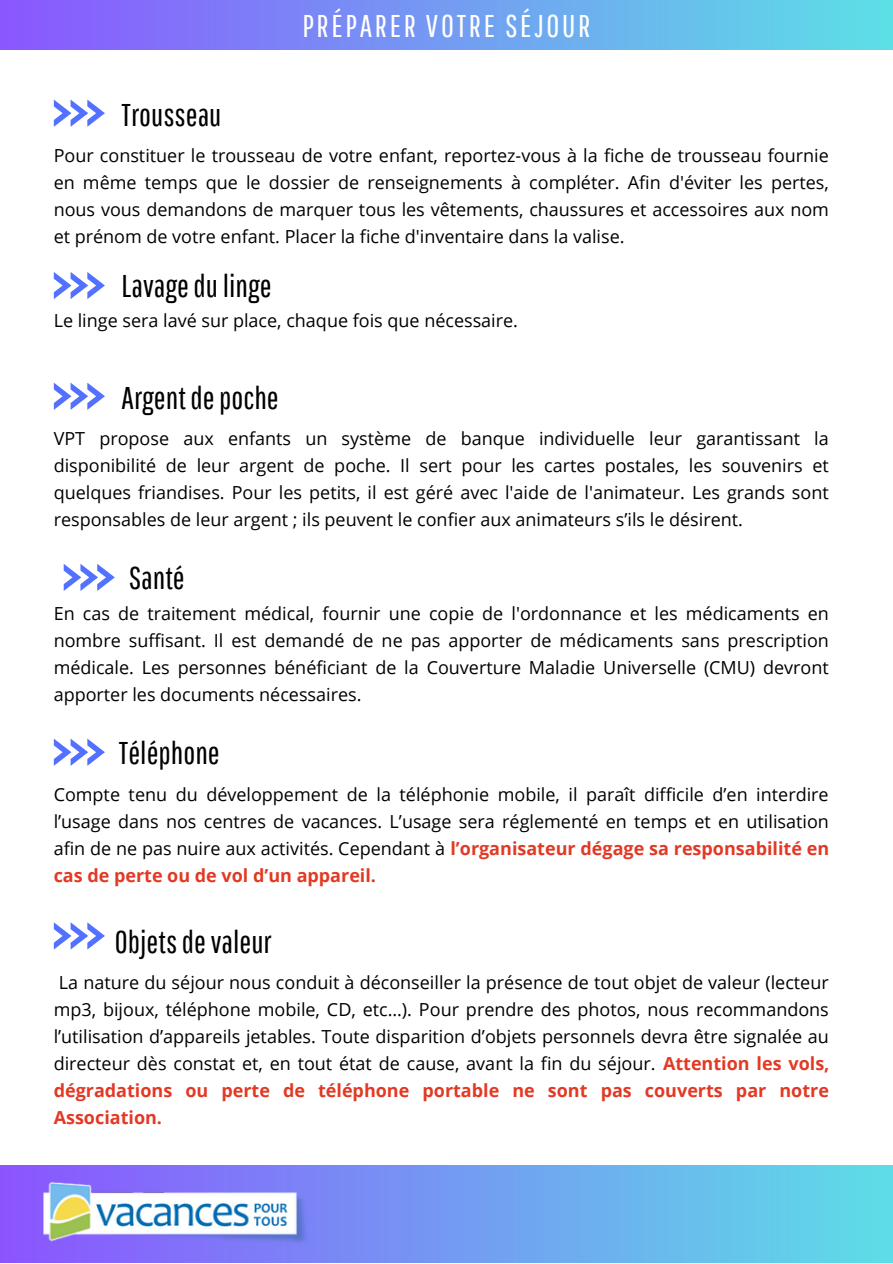
<style>
.page{position:relative;width:893px;height:1264px;background:#fff}
.page>*{position:absolute;margin:0;border:0;box-sizing:border-box;transform-origin:0 0}
.t1{font:31.5px "Pathway Gothic One";color:#000}
.t2{font:31.5px "Pathway Gothic One";letter-spacing:.085em;color:#fff}
.t3{font:18px/27px "Open Sans";color:#000;text-align:justify}
.s1{font-weight:700;color:#e33924}
</style>
<div class="page">
<div style="left:0;top:0;width:892px;height:50px;background:linear-gradient(to right,#8b56fe,#5ce0e6)"></div>
<div style="left:0;top:1165px;width:892px;height:97px;background:linear-gradient(to right,#8b54ff,#5ddde7)"></div>
<img style="left:44px;top:1182px;width:265px;height:64px">
<svg style="left:54px;top:100px;width:51px;height:26px"></svg>
<svg style="left:54px;top:272px;width:51px;height:27px"></svg>
<svg style="left:54px;top:382px;width:51px;height:27px"></svg>
<svg style="left:64px;top:564px;width:51px;height:26px"></svg>
<svg style="left:54px;top:738px;width:51px;height:27px"></svg>
<svg style="left:54px;top:922px;width:51px;height:27px"></svg>
<p class="t1" style="left:122px;top:96px;width:101px">Trousseau</p>
<p class="t2" style="left:302px;top:7px;width:289px">PRÉPARER VOTRE SÉJOUR</p>
<p class="t3" style="left:54px;top:142px;width:776px">Pour constituer le trousseau de votre enfant, reportez-vous à la fiche de trousseau fournie en même temps que le dossier de renseignements à compléter. Afin d'éviter les pertes, nous vous demandons de marquer tous les vêtements, chaussures et accessoires aux nom et prénom de votre enfant. Placer la fiche d'inventaire dans la valise.</p>
<p class="t1" style="left:122px;top:267px;width:152px">Lavage du linge</p>
<p class="t3" style="left:54px;top:306px;width:466px">Le linge sera lavé sur place, chaque fois que nécessaire.</p>
<p class="t1" style="left:122px;top:379px;width:159px">Argent de poche</p>
<p class="t3" style="left:54px;top:425px;width:776px">VPT propose aux enfants un système de banque individuelle leur garantissant la disponibilité de leur argent de poche. Il sert pour les cartes postales, les souvenirs et quelques friandises. Pour les petits, il est géré avec l'aide de l'animateur. Les grands sont responsables de leur argent ; ils peuvent le confier aux animateurs s’ils le désirent.</p>
<p class="t1" style="left:129px;top:559px;width:58px">Santé</p>
<p class="t3" style="left:54px;top:599px;width:776px">En cas de traitement médical, fournir une copie de l'ordonnance et les médicaments en nombre suffisant. Il est demandé de ne pas apporter de médicaments sans prescription médicale. Les personnes bénéficiant de la Couverture Maladie Universelle (CMU) devront apporter les documents nécessaires.</p>
<p class="t1" style="left:119px;top:734px;width:102px">Téléphone</p>
<p class="t3" style="left:54px;top:780px;width:777px">Compte tenu du développement de la téléphonie mobile, il paraît difficile d’en interdire l’usage dans nos centres de vacances. L’usage sera réglementé en temps et en utilisation afin de ne pas nuire aux activités. Cependant à <span class="s1">l’organisateur dégage sa responsabilité en cas de perte ou de vol d’un appareil.</span></p>
<p class="t1" style="left:115px;top:922px;width:158px">Objets de valeur</p>
<p class="t3" style="left:54px;top:968px;width:777px">La nature du séjour nous conduit à déconseiller la présence de tout objet de valeur (lecteur mp3, bijoux, téléphone mobile, CD, etc…). Pour prendre des photos, nous recommandons l’utilisation d’appareils jetables. Toute disparition d’objets personnels devra être signalée au directeur dès constat et, en tout état de cause, avant la fin du séjour. <span class="s1">Attention les vols, dégradations ou perte de téléphone portable ne sont pas couverts par notre Association.</span></p>
</div>
